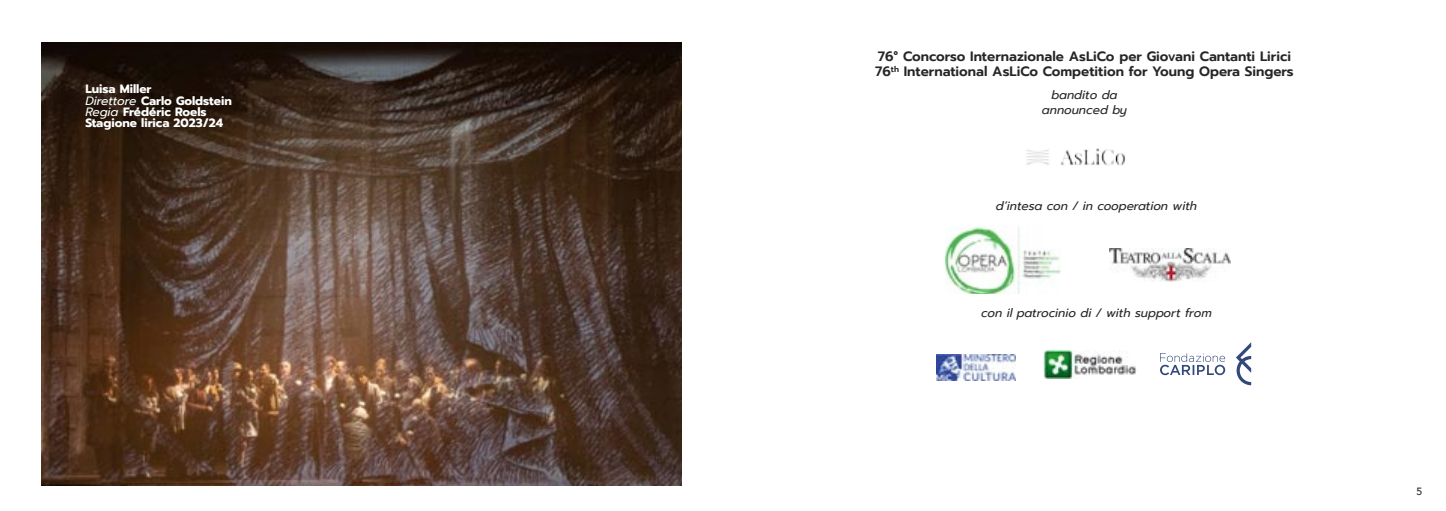
<style>
.page{position:relative;width:1446px;height:511px;background:#fff}
.page>*{position:absolute;margin:0;border:0;box-sizing:border-box;transform-origin:0 0}
.t1{font:600 13.5px "Prompt";color:#272526}
.t2{font:italic 12px "Prompt";color:#272526}
.t3{font:700 12px "Prompt";color:#fff}
.t4{font:500 10.5px "Avenir";color:#272526}
.t5{font:600 8.1px "Prompt";color:#272526}
.s1{font-weight:400;font-style:italic}
</style>
<div class="page">
<img style="left:42px;top:43px;width:639px;height:441px">
<img style="left:1026px;top:148px;width:100px;height:18px">
<img style="left:936px;top:354px;width:80px;height:25px">
<svg style="left:1043px;top:352px;width:33px;height:27px"></svg>
<img style="left:1044px;top:350px;width:93px;height:28px">
<svg style="left:1160px;top:342px;width:91px;height:43px"></svg>
<img style="left:946px;top:226px;width:114px;height:67px">
<img style="left:1109px;top:249px;width:121px;height:32px">
<p class="t3" style="left:85px;top:80px;width:68px">Luisa Miller</p>
<p class="t3" style="left:85px;top:91px;width:148px"><span class="s1">Direttore</span> Carlo Goldstein</p>
<p class="t3" style="left:85px;top:103px;width:123px"><span class="s1">Regia</span> Frédéric Roels</p>
<p class="t3" style="left:85px;top:114px;width:139px">Stagione lirica 2023/24</p>
<p class="t1" style="left:878px;top:46px;width:415px">76° Concorso Internazionale AsLiCo per Giovani Cantanti Lirici</p>
<p class="t1" style="left:875px;top:61px;width:17px">76</p>
<p class="t5" style="left:891px;top:63px;width:10px">th</p>
<p class="t1" style="left:904px;top:61px;width:391px">International AsLiCo Competition for Young Opera Singers</p>
<p class="t2" style="left:1051px;top:86px;width:67px">bandito da</p>
<p class="t2" style="left:1042px;top:101px;width:87px">announced by</p>
<p class="t2" style="left:996px;top:196px;width:203px">d’intesa con / in cooperation with</p>
<p class="t2" style="left:981px;top:303px;width:232px">con il patrocinio di / with support from</p>
<p class="t4" style="left:1416px;top:484px;width:7px">5</p>
</div>
